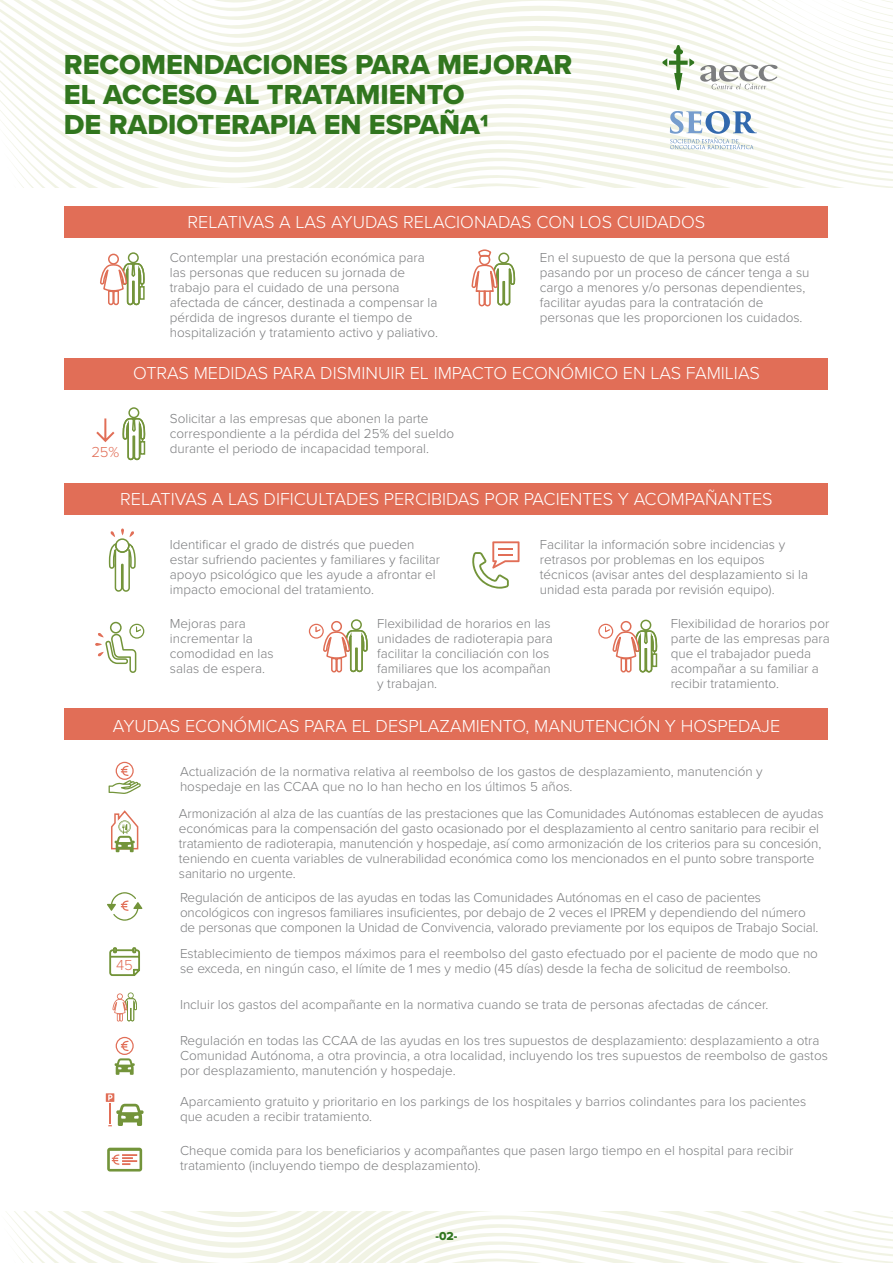
<style>
.page{position:relative;width:893px;height:1263px;background:#fff}
.page>*{position:absolute;margin:0;border:0;box-sizing:border-box;transform-origin:0 0}
.t1{font:28.5px/30px "Proxima Nova Extrabld";color:#31761f}
.t2{font:300 18px "Proxima Nova";color:#fff}
.t3{font:300 15px "Proxima Nova";color:#e16e57}
.t4{font:300 13.5px/15px "Proxima Nova";color:#7b7c7e}
.t5{font:12px "Proxima Nova Extrabld";color:#31761f}
</style>
<div class="page">
<div style="left:65px;top:709px;width:763px;height:31px;background:#e16e57"></div>
<div style="left:640px;top:620px;width:11px;height:11px;border:2px solid #73943a;border-radius:50%"></div>
<svg style="left:472px;top:541px;width:47px;height:48px"></svg>
<svg style="left:0;top:0;width:893px;height:188px"></svg>
<svg style="left:112px;top:992px;width:25px;height:29px"></svg>
<svg style="left:111px;top:810px;width:28px;height:42px"></svg>
<svg style="left:109px;top:762px;width:32px;height:32px"></svg>
<svg style="left:115px;top:1037px;width:20px;height:38px"></svg>
<svg style="left:107px;top:892px;width:35px;height:29px"></svg>
<svg style="left:109px;top:947px;width:31px;height:29px"></svg>
<svg style="left:106px;top:1093px;width:38px;height:33px"></svg>
<svg style="left:107px;top:1148px;width:35px;height:23px"></svg>
<svg style="left:95px;top:528px;width:49px;height:145px"></svg>
<div style="left:351px;top:619px;width:11px;height:11px;border:2px solid #73943a;border-radius:50%"></div>
<svg style="left:309px;top:624px;width:58px;height:49px"></svg>
<div style="left:332px;top:622px;width:9px;height:9px;background:#fff;border-radius:50%"></div>
<div style="left:331px;top:621px;width:11px;height:11px;border:2px solid #df6e55;border-radius:50%"></div>
<svg style="left:598px;top:624px;width:59px;height:49px"></svg>
<div style="left:621px;top:622px;width:10px;height:9px;background:#fff;border-radius:50%"></div>
<div style="left:621px;top:621px;width:10px;height:11px;border:2px solid #df6e55;border-radius:50%"></div>
<svg style="left:6px;top:1212px;width:887px;height:51px"></svg>
<div style="left:128px;top:252px;width:11px;height:11px;border:2px solid #73943a;border-radius:50%"></div>
<svg style="left:100px;top:262px;width:44px;height:44px"></svg>
<div style="left:108px;top:254px;width:11px;height:11px;border:2px solid #df6e55;border-radius:50%"></div>
<div style="left:65px;top:206px;width:763px;height:31px;background:#e16e57"></div>
<svg style="left:471px;top:249px;width:44px;height:58px"></svg>
<div style="left:65px;top:484px;width:763px;height:31px;background:#e16e57"></div>
<div style="left:65px;top:358px;width:763px;height:31px;background:#e16e57"></div>
<div style="left:128px;top:407px;width:11px;height:11px;border:2px solid #73943a;border-radius:50%"></div>
<svg style="left:122px;top:417px;width:23px;height:67px"></svg>
<svg style="left:96px;top:418px;width:18px;height:24px"></svg>
<svg style="left:662px;top:45px;width:32px;height:45px"></svg>
<svg style="left:700px;top:65px;width:77px;height:24px"></svg>
<svg style="left:670px;top:110px;width:87px;height:39px"></svg>
<h1 class="t1" style="left:64px;top:49px;width:510px">RECOMENDACIONES PARA MEJORAR<br>EL ACCESO AL TRATAMIENTO<br>DE RADIOTERAPIA EN ESPAÑA1</h1>
<h2 class="t2" style="left:188px;top:208px;width:519px">RELATIVAS A LAS AYUDAS RELACIONADAS CON LOS CUIDADOS</h2>
<p class="t4" style="left:170px;top:250px;width:270px">Contemplar una prestación económica para las personas que reducen su jornada de trabajo para el cuidado de una persona afectada de cáncer, destinada a compensar la pérdida de ingresos durante el tiempo de hospitalización y tratamiento activo y paliativo.</p>
<p class="t4" style="left:540px;top:250px;width:271px">En el supuesto de que la persona que está pasando por un proceso de cáncer tenga a su cargo a menores y/o personas dependientes, facilitar ayudas para la contratación de personas que les proporcionen los cuidados.</p>
<h2 class="t2" style="left:133px;top:360px;width:628px">OTRAS MEDIDAS PARA DISMINUIR EL IMPACTO ECONÓMICO EN LAS FAMILIAS</h2>
<p class="t4" style="left:170px;top:411px;width:286px">Solicitar a las empresas que abonen la parte correspondiente a la pérdida del 25% del sueldo</p>
<p class="t3" style="left:91px;top:441px;width:29px">25%</p>
<p class="t4" style="left:170px;top:441px;width:261px">durante el periodo de incapacidad temporal.</p>
<h2 class="t2" style="left:120px;top:486px;width:654px">RELATIVAS A LAS DIFICULTADES PERCIBIDAS POR PACIENTES Y ACOMPAÑANTES</h2>
<p class="t4" style="left:170px;top:536px;width:272px">Identificar el grado de distrés que pueden estar sufriendo pacientes y familiares y facilitar apoyo psicológico que les ayude a afrontar el impacto emocional del tratamiento.</p>
<p class="t4" style="left:540px;top:536px;width:270px">Facilitar la información sobre incidencias y retrasos por problemas en los equipos técnicos (avisar antes del desplazamiento si la unidad esta parada por revisión equipo).</p>
<p class="t4" style="left:170px;top:615px;width:105px">Mejoras para incrementar la comodidad en las salas de espera.</p>
<p class="t4" style="left:377px;top:615px;width:177px">Flexibilidad de horarios en las unidades de radioterapia para facilitar la conciliación con los familiares que los acompañan y trabajan.</p>
<p class="t4" style="left:671px;top:615px;width:161px">Flexibilidad de horarios por parte de las empresas para que el trabajador pueda acompañar a su familiar a recibir tratamiento.</p>
<h2 class="t2" style="left:113px;top:712px;width:669px">AYUDAS ECONÓMICAS PARA EL DESPLAZAMIENTO, MANUTENCIÓN Y HOSPEDAJE</h2>
<p class="t4" style="left:180px;top:763px;width:584px">Actualización de la normativa relativa al reembolso de los gastos de desplazamiento, manutención y hospedaje en las CCAA que no lo han hecho en los últimos 5 años.</p>
<p class="t4" style="left:179px;top:805px;width:646px">Armonización al alza de las cuantías de las prestaciones que las Comunidades Autónomas establecen de ayudas económicas para la compensación del gasto ocasionado por el desplazamiento al centro sanitario para recibir el tratamiento de radioterapia, manutención y hospedaje, así como armonización de los criterios para su concesión, teniendo en cuenta variables de vulnerabilidad económica como los mencionados en el punto sobre transporte sanitario no urgente.</p>
<p class="t3" style="left:116px;top:954px;width:18px">45</p>
<p class="t4" style="left:180px;top:889px;width:640px">Regulación de anticipos de las ayudas en todas las Comunidades Autónomas en el caso de pacientes oncológicos con ingresos familiares insuficientes, por debajo de 2 veces el IPREM y dependiendo del número de personas que componen la Unidad de Convivencia, valorado previamente por los equipos de Trabajo Social.</p>
<p class="t4" style="left:180px;top:945px;width:639px">Establecimiento de tiempos máximos para el reembolso del gasto efectuado por el paciente de modo que no se exceda, en ningún caso, el límite de 1 mes y medio (45 días) desde la fecha de solicitud de reembolso.</p>
<p class="t4" style="left:180px;top:996px;width:590px">Incluir los gastos del acompañante en la normativa cuando se trata de personas afectadas de cáncer.</p>
<p class="t4" style="left:180px;top:1033px;width:649px">Regulación en todas las CCAA de las ayudas en los tres supuestos de desplazamiento: desplazamiento a otra<br>Comunidad Autónoma, a otra provincia, a otra localidad, incluyendo los tres supuestos de reembolso de gastos por desplazamiento, manutención y hospedaje.</p>
<p class="t4" style="left:180px;top:1093px;width:628px">Aparcamiento gratuito y prioritario en los parkings de los hospitales y barrios colindantes para los pacientes que acuden a recibir tratamiento.</p>
<p class="t4" style="left:180px;top:1142px;width:615px">Cheque comida para los beneficiarios y acompañantes que pasen largo tiempo en el hospital para recibir tratamiento (incluyendo tiempo de desplazamiento).</p>
<p class="t5" style="left:435px;top:1227px;width:23px">-02-</p>
</div>
